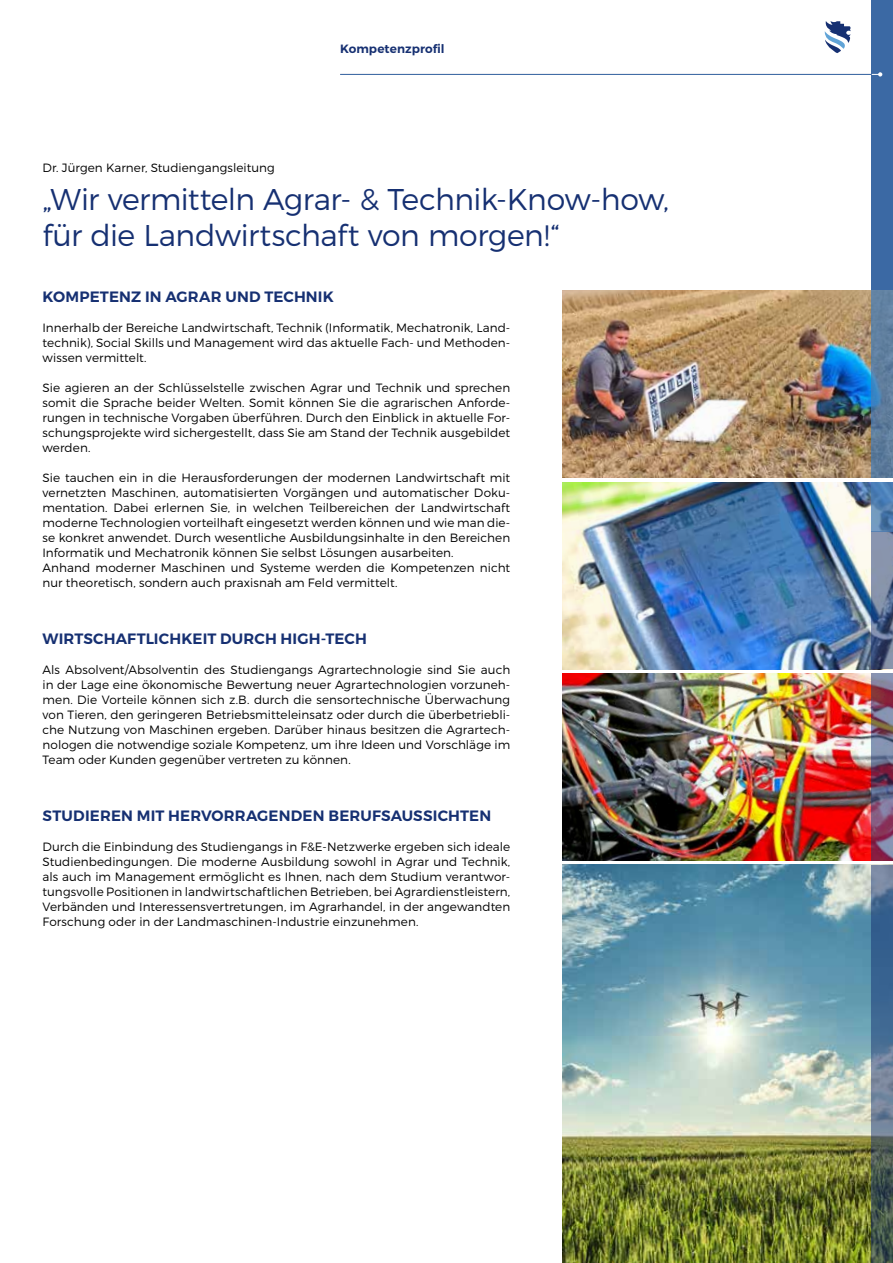
<style>
.page{position:relative;width:893px;height:1263px;background:#fff}
.page>*{position:absolute;margin:0;border:0;box-sizing:border-box;transform-origin:0 0}
.t1{font:300 30px/36px "Montserrat";letter-spacing:-.015em;color:#163072}
.t2{font:600 15px "Montserrat";letter-spacing:.01em;color:#163072}
.t3{font:300 12px/15px "Montserrat";letter-spacing:.005em;color:#000;text-align:justify}
.t4{font:600 12px "Montserrat";letter-spacing:.005em;color:#163072}
</style>
<div class="page">
<div style="left:872px;top:0;width:21px;height:291px;background:#3b69a4"></div>
<hr style="left:340px;top:74px;width:532px;height:1px;background:#61a4d7">
<svg style="left:872px;top:72px;width:10px;height:5px"></svg>
<svg style="left:825px;top:21px;width:25px;height:32px"></svg>
<img style="left:562px;top:482px;width:310px;height:187px">
<img style="left:562px;top:674px;width:310px;height:187px">
<img style="left:562px;top:865px;width:310px;height:398px">
<img style="left:562px;top:291px;width:310px;height:187px">
<svg style="left:872px;top:531px;width:21px;height:138px;fill:#8592a9"></svg>
<img style="left:872px;top:674px;width:21px;height:187px">
<svg style="left:872px;top:865px;width:21px;height:398px"></svg>
<svg style="left:872px;top:291px;width:21px;height:187px;fill:#5f7f9f"></svg>
<svg style="left:872px;top:482px;width:21px;height:49px"></svg>
<p class="t3" style="left:43px;top:160px;width:234px">Dr. Jürgen Karner, Studiengangsleitung</p>
<p class="t4" style="left:340px;top:41px;width:106px">Kompetenzprofil</p>
<h1 class="t1" style="left:43px;top:181px;width:628px">„Wir vermitteln Agrar- &amp; Technik-Know-how, für die Landwirtschaft von morgen!“</h1>
<p class="t2" style="left:43px;top:287px;width:293px">KOMPETENZ IN AGRAR UND TECHNIK</p>
<p class="t3" style="left:43px;top:320px;width:469px">Innerhalb der Bereiche Landwirtschaft, Technik (Informatik, Mechatronik, Land&shy;technik), Social Skills und Management wird das aktuelle Fach- und Methoden&shy;wissen vermittelt.</p>
<p class="t3" style="left:43px;top:380px;width:469px">Sie agieren an der Schlüsselstelle zwischen Agrar und Technik und sprechen somit die Sprache beider Welten. Somit können Sie die agrarischen Anforde&shy;rungen in technische Vorgaben überführen. Durch den Einblick in aktuelle For&shy;schungsprojekte wird sichergestellt, dass Sie am Stand der Technik ausgebildet werden.</p>
<p class="t3" style="left:43px;top:470px;width:469px;text-align:left">Sie tauchen ein in die Herausforderungen der modernen Landwirtschaft mit vernetzten Maschinen, automatisierten Vorgängen und automatischer Doku&shy;mentation. Dabei erlernen Sie, in welchen Teilbereichen der Landwirtschaft moderne Technologien vorteilhaft eingesetzt werden können und wie man die&shy;se konkret anwendet. Durch wesentliche Ausbildungsinhalte in den Bereichen Informatik und Mechatronik können Sie selbst Lösungen ausarbeiten.<br>Anhand moderner Maschinen und Systeme werden die Kompetenzen nicht nur theoretisch, sondern auch praxisnah am Feld vermittelt.</p>
<p class="t2" style="left:43px;top:629px;width:326px">WIRTSCHAFTLICHKEIT DURCH HIGH-TECH</p>
<p class="t3" style="left:43px;top:662px;width:469px">Als Absolvent/Absolventin des Studiengangs Agrartechnologie sind Sie auch in der Lage eine ökonomische Bewertung neuer Agrartechnologien vorzuneh&shy;men. Die Vorteile können sich z.B. durch die sensortechnische Überwachung von Tieren, den geringeren Betriebsmitteleinsatz oder durch die überbetriebli&shy;che Nutzung von Maschinen ergeben. Darüber hinaus besitzen die Agrartech&shy;nologen die notwendige soziale Kompetenz, um ihre Ideen und Vorschläge im Team oder Kunden gegenüber vertreten zu können.</p>
<p class="t2" style="left:43px;top:806px;width:450px">STUDIEREN MIT HERVORRAGENDEN BERUFSAUSSICHTEN</p>
<p class="t3" style="left:43px;top:839px;width:469px">Durch die Einbindung des Studiengangs in F&amp;E-Netzwerke ergeben sich ideale Studienbedingungen. Die moderne Ausbildung sowohl in Agrar und Technik, als auch im Management ermöglicht es Ihnen, nach dem Studium verantwor&shy;tungsvolle Positionen in landwirtschaftlichen Betrieben, bei Agrardienstleistern, Verbänden und Interessensvertretungen, im Agrarhandel, in der angewandten Forschung oder in der Landmaschinen-Industrie einzunehmen.</p>
</div>
